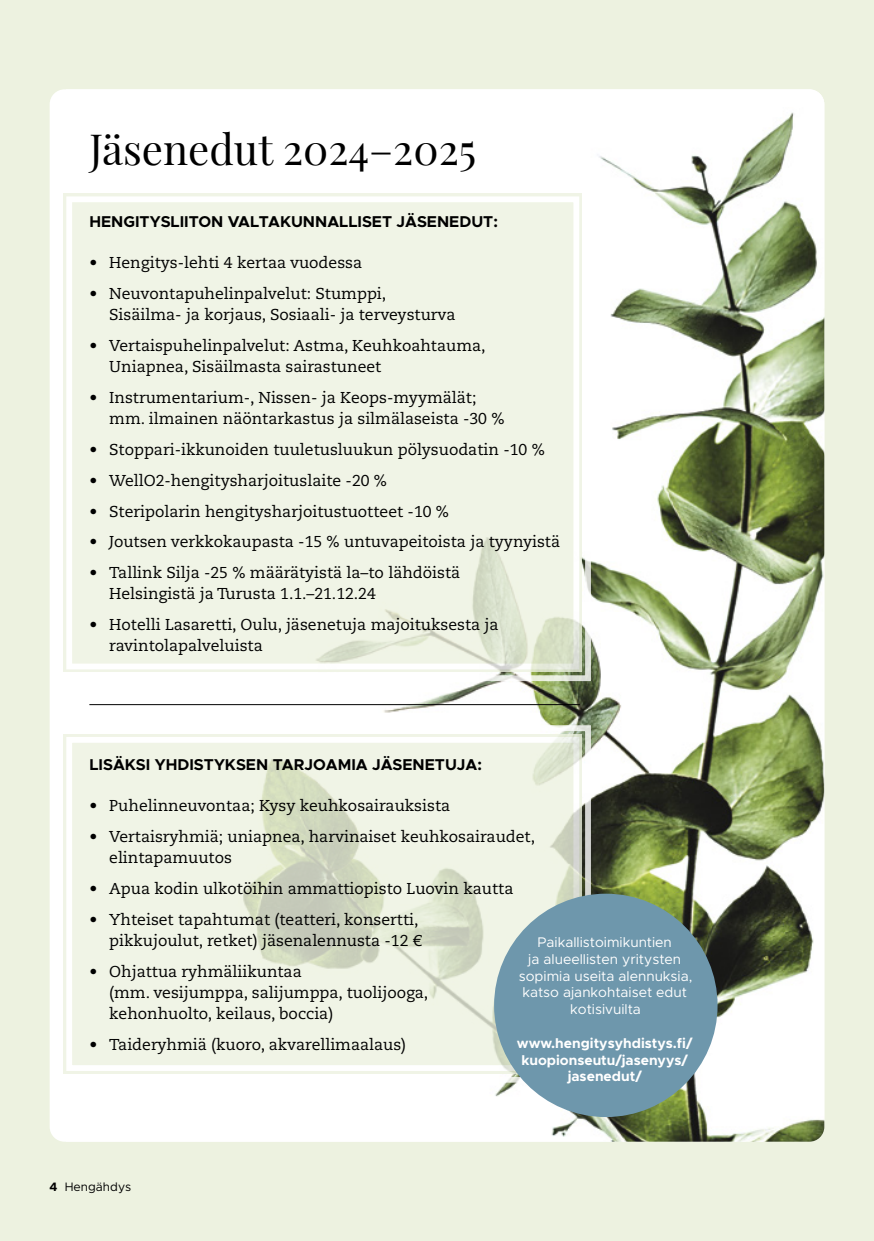
<style>
.page{position:relative;width:874px;height:1241px;background:#fff}
.page>*{position:absolute;margin:0;border:0;box-sizing:border-box;transform-origin:0 0}
.otsikko{font:42px "Playfair Display";color:#000}
.t1{font:15.75px/21px "Caecilia LT Pro 55 Roman";color:#000}
.jäsenedut{font:700 15.75px "Metropolis";color:#000}
.info{font:14px/16.8px "Metropolis";color:#fff;text-align:center}
.info-2{font:700 14px/16.8px "Metropolis";color:#fff;text-align:center}
.t2{font:12.25px "Metropolis";color:#000}
.s1{font-weight:700}
</style>
<div class="page">
<div style="left:0;top:0;width:873px;height:1240px;background:#edf2e0"></div>
<img style="left:66px;top:89px;width:757px;height:1052px">
<hr style="left:89px;top:704px;width:490px;height:1px;background:#000">
<svg style="left:52px;top:182px;width:541px;height:502px"></svg>
<div style="left:66px;top:196px;width:513px;height:473px;border:6px solid #fff"></div>
<svg style="left:52px;top:722px;width:541px;height:363px"></svg>
<div style="left:66px;top:736px;width:513px;height:334px;border:6px solid #fff"></div>
<div style="left:494px;top:893px;width:223px;height:223px;background:#6e97ac;border-radius:50%"></div>
<p class="otsikko" style="left:89px;top:116px;width:388px">Jäsenedut 2024–2025</p>
<p class="jäsenedut" style="left:89px;top:211px;width:410px">HENGITYSLIITON VALTAKUNNALLISET JÄSENEDUT:</p>
<p class="t1" style="left:89px;top:251px;width:274px">• Hengitys-lehti 4 kertaa vuodessa</p>
<p class="t1" style="left:109px;top:282px;width:347px;text-indent:-20px">• Neuvontapuhelinpalvelut: Stumppi,<br>Sisäilma- ja korjaus, Sosiaali- ja terveysturva</p>
<p class="t1" style="left:109px;top:334px;width:377px;text-indent:-20px">• Vertaispuhelinpalvelut: Astma, Keuhkoahtauma,<br>Uniapnea, Sisäilmasta sairastuneet</p>
<p class="t1" style="left:109px;top:386px;width:396px;text-indent:-20px">• Instrumentarium-, Nissen- ja Keops-myymälät; mm. ilmainen näöntarkastus ja silmälaseista -30 %</p>
<p class="t1" style="left:89px;top:438px;width:456px">• Stoppari-ikkunoiden tuuletusluukun pölysuodatin -10 %</p>
<p class="t1" style="left:89px;top:469px;width:299px">• WellO2-hengitysharjoituslaite -20 %</p>
<p class="t1" style="left:89px;top:500px;width:361px">• Steripolarin hengitysharjoitustuotteet -10 %</p>
<p class="t1" style="left:89px;top:531px;width:472px">• Joutsen verkkokaupasta -15 % untuvapeitoista ja tyynyistä</p>
<p class="t1" style="left:109px;top:562px;width:352px;text-indent:-20px">• Tallink Silja -25 % määrätyistä la–to lähdöistä<br>Helsingistä ja Turusta 1.1.–21.12.24</p>
<p class="t1" style="left:109px;top:614px;width:390px;text-indent:-20px">• Hotelli Lasaretti, Oulu, jäsenetuja majoituksesta ja ravintolapalveluista</p>
<p class="jäsenedut" style="left:89px;top:754px;width:394px">LISÄKSI YHDISTYKSEN TARJOAMIA JÄSENETUJA:</p>
<p class="t1" style="left:89px;top:795px;width:362px">• Puhelinneuvontaa; Kysy keuhkosairauksista</p>
<p class="t1" style="left:109px;top:825px;width:427px;text-indent:-20px">• Vertaisryhmiä; uniapnea, harvinaiset keuhkosairaudet, elintapamuutos</p>
<p class="t1" style="left:89px;top:877px;width:425px">• Apua kodin ulkotöihin ammattiopisto Luovin kautta</p>
<p class="t1" style="left:89px;top:908px;width:334px;text-align:right">• Yhteiset tapahtumat (teatteri, konsertti, pikkujoulut, retket) jäsenalennusta -12 €</p>
<p class="t1" style="left:109px;top:960px;width:320px;text-indent:-20px">• Ohjattua ryhmäliikuntaa<br>(mm. vesijumppa, salijumppa, tuolijooga, kehonhuolto, keilaus, boccia)</p>
<p class="t1" style="left:89px;top:1033px;width:318px">• Taideryhmiä (kuoro, akvarellimaalaus)</p>
<p class="info" style="left:518px;top:933px;width:175px">Paikallistoimikuntien<br>ja alueellisten yritysten sopimia useita alennuksia, katso ajankohtaiset edut kotisivuilta</p>
<p class="info-2" style="left:516px;top:1034px;width:177px">www.hengitysyhdistys.fi/ kuopionseutu/jasenyys/ jasenedut/</p>
<p class="t2" style="left:50px;top:1179px;width:83px"><span class="s1">4</span> Hengähdys</p>
</div>
